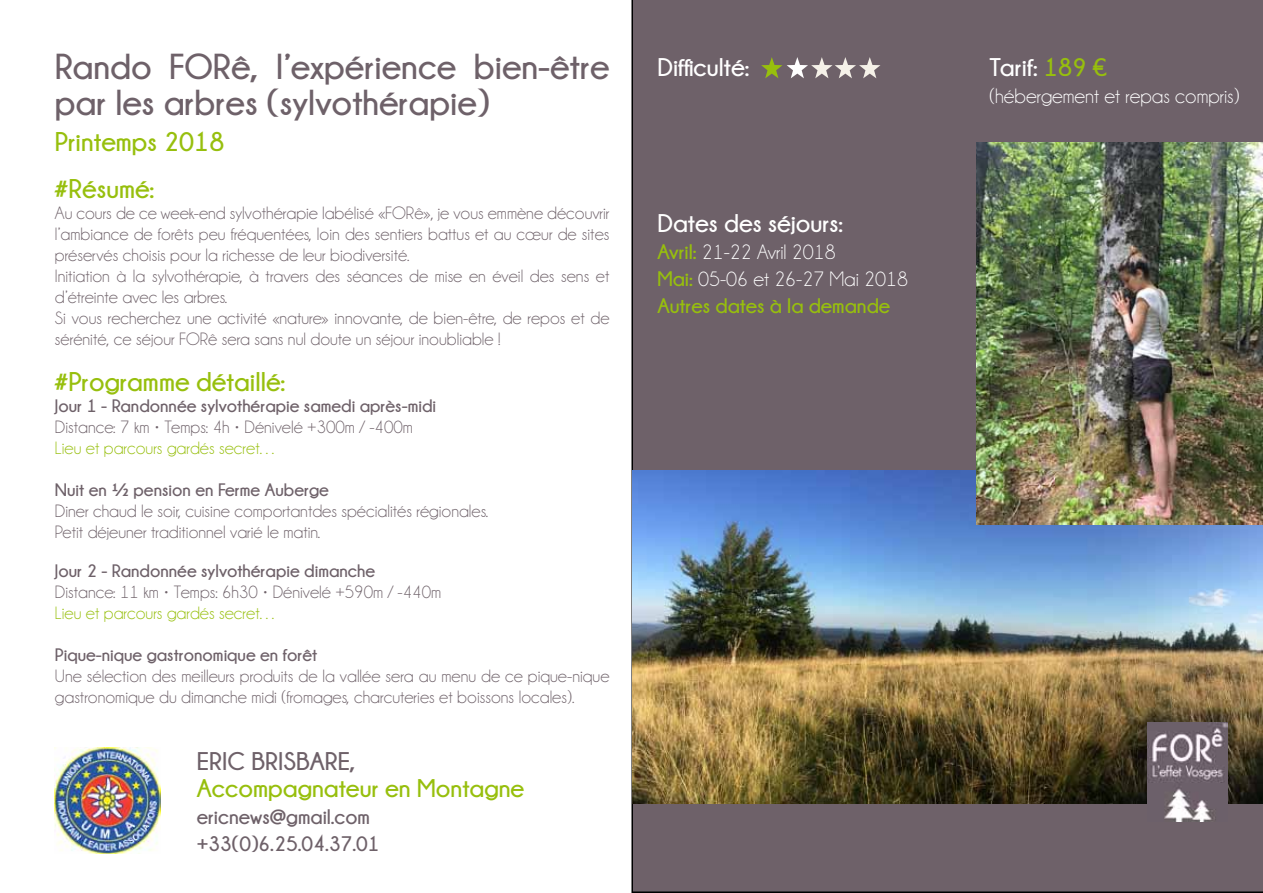
<style>
.page{position:relative;width:1263px;height:893px;background:#fff}
.page>*{position:absolute;margin:0;border:0;box-sizing:border-box;transform-origin:0 0}
.t1{font:700 36px/36px "Champagne&Limousines";color:#6e6169}
.t2{font:700 27px/46.7px "Champagne&Limousines";color:#97bf0d}
.t3{font:700 25.5px "Champagne&Limousines";color:#fff}
.t4{font:700 25.5px "Champagne&Limousines";color:#97bf0d}
.t5{font:700 25.5px "Champagne&Limousines";color:#6e6169}
.t6{font:21px/27px "Champagne&Limousines";color:#fff}
.t7{font:700 21px/27px "Champagne&Limousines";color:#6e6169}
.t8{font:18px/21px "Champagne&Limousines";color:#6e6169}
.t9{font:700 18px "Champagne&Limousines";color:#6e6169}
.t10{font:18px "Champagne&Limousines";color:#97bf0d}
.s1{color:#97bf0d}
.s2{font-weight:700;color:#97bf0d}
</style>
<div class="page">
<div style="left:631px;top:0;width:632px;height:893px;background:#6e6169"></div>
<img style="left:54px;top:747px;width:106px;height:107px">
<svg style="left:761px;top:57px;width:119px;height:21px;background:#938b84"></svg>
<img style="left:632px;top:471px;width:630px;height:332px">
<img style="left:976px;top:143px;width:286px;height:381px">
<img style="left:1147px;top:723px;width:80px;height:99px">
<h1 class="t1" style="left:55px;top:48px;width:556px">Rando FORê, l’expérience bien-être par les arbres (sylvothérapie)</h1>
<h2 class="t2" style="left:55px;top:118px;width:171px">Printemps 2018 #Résumé:</h2>
<p class="t8" style="left:55px;top:203px;width:556px">Au cours de ce week-end sylvothérapie labélisé «FORê», je vous emmène découvrir l’ambiance de forêts peu fréquentées, loin des sentiers battus et au cœur de sites préservés choisis pour la richesse de leur biodiversité.<br>Initiation à la sylvothérapie, à travers des séances de mise en éveil des sens et d’étreinte avec les arbres.<br>Si vous recherchez une activité «nature» innovante, de bien-être, de repos et de sérénité, ce séjour FORê sera sans nul doute un séjour inoubliable !</p>
<h2 class="t2" style="left:55px;top:358px;width:232px">#Programme détaillé:</h2>
<p class="t9" style="left:55px;top:396px;width:383px">Jour 1 - Randonnée sylvothérapie samedi après-midi</p>
<p class="t8" style="left:55px;top:417px;width:359px">Distance: 7 km • Temps: 4h • Dénivelé +300m / -400m</p>
<p class="t10" style="left:55px;top:439px;width:224px">Lieu et parcours gardés secret…</p>
<p class="t9" style="left:55px;top:480px;width:275px">Nuit en ½ pension en Ferme Auberge</p>
<p class="t8" style="left:55px;top:501px;width:435px">Diner chaud le soir, cuisine comportantdes spécialités régionales.<br>Petit déjeuner traditionnel varié le matin.</p>
<p class="t9" style="left:55px;top:561px;width:322px">Jour 2 - Randonnée sylvothérapie dimanche</p>
<p class="t8" style="left:55px;top:582px;width:388px">Distance: 11 km • Temps: 6h30 • Dénivelé +590m / -440m</p>
<p class="t10" style="left:55px;top:604px;width:224px">Lieu et parcours gardés secret…</p>
<p class="t9" style="left:55px;top:645px;width:264px">Pique-nique gastronomique en forêt</p>
<p class="t8" style="left:55px;top:666px;width:556px">Une sélection des meilleurs produits de la vallée sera au menu de ce pique-nique gastronomique du dimanche midi (fromages, charcuteries et boissons locales).</p>
<h3 class="t5" style="left:197px;top:747px;width:161px">ERIC BRISBARE,</h3>
<h3 class="t4" style="left:197px;top:774px;width:329px">Accompagnateur en Montagne</h3>
<p class="t7" style="left:197px;top:803px;width:184px">ericnews@gmail.com +33(0)6.25.04.37.01</p>
<h3 class="t3" style="left:657px;top:53px;width:94px">Difficulté:</h3>
<h3 class="t3" style="left:989px;top:53px;width:119px">Tarif: <span class="s1">189 €</span></h3>
<p class="t6" style="left:989px;top:83px;width:252px">(hébergement et repas compris)</p>
<h3 class="t3" style="left:657px;top:209px;width:187px">Dates des séjours:</h3>
<p class="t6" style="left:657px;top:238px;width:252px"><span class="s2">Avril:</span> 21-22 Avril 2018<br><span class="s2">Mai:</span> 05-06 et 26-27 Mai 2018<br><span class="s2">Autres dates à la demande</span></p>
</div>
